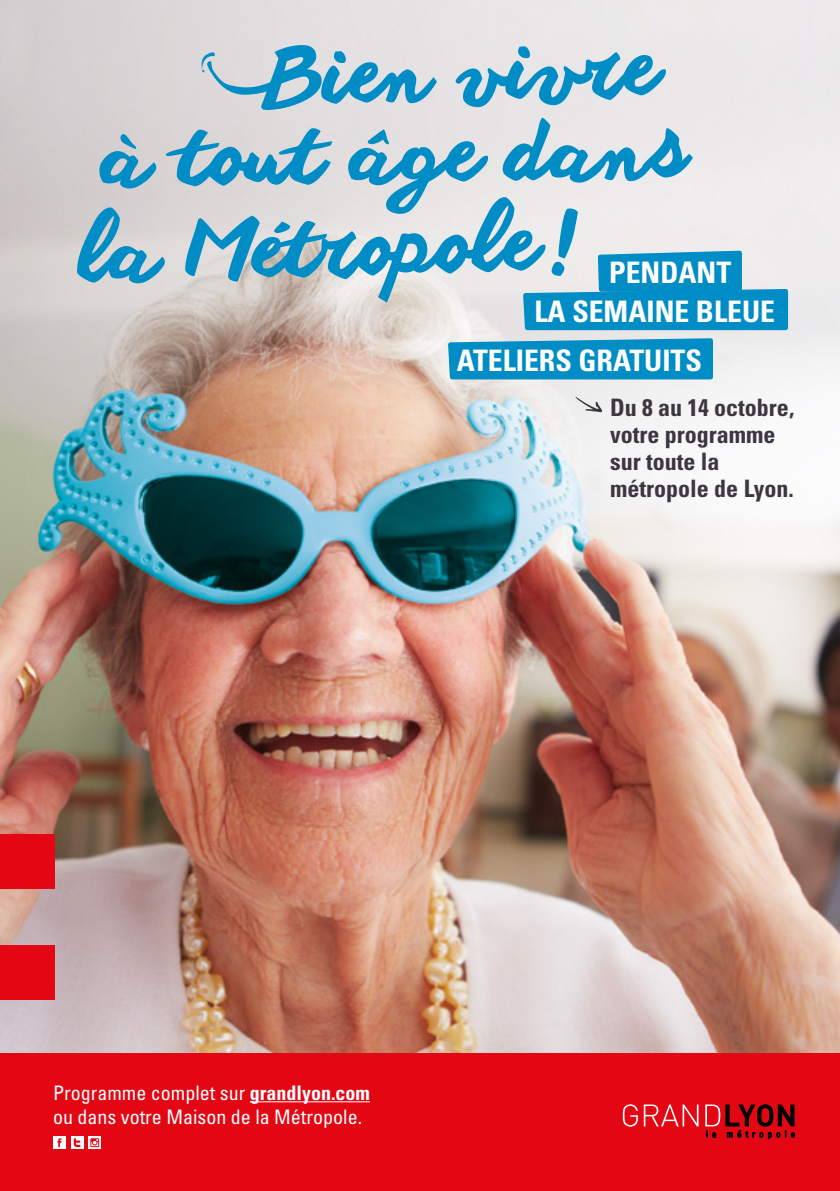
<style>
.page{position:relative;width:840px;height:1191px;background:#fff}
.page>*{position:absolute;margin:0;border:0;box-sizing:border-box;transform-origin:0 0}
.t1{font:81px "anothershabby";color:#008cc5}
.t2{font:700 condensed 29.6px "Univers";color:#fff}
.t3{font:700 condensed 24px/27px "Univers";color:#3c3640}
.t4{font:condensed 20px/24px "Univers";color:#fff}
.s1{font-weight:700}
</style>
<div class="page">
<img style="left:0;top:0;width:839px;height:1053px">
<svg style="left:447px;top:338px;width:265px;height:41px;background:#0e91c7"></svg>
<svg style="left:574px;top:396px;width:28px;height:16px"></svg>
<div style="left:0;top:944px;width:55px;height:55px;background:#e30613"></div>
<div style="left:0;top:834px;width:55px;height:55px;background:#e30613"></div>
<div style="left:0;top:1053px;width:839px;height:138px;background:#e30613"></div>
<hr style="left:250px;top:1101px;width:120px;height:1px;background:#fff">
<div style="left:53px;top:1136px;width:13px;height:13px;background:#fff"></div>
<svg style="left:57px;top:1138px;width:4px;height:9px"></svg>
<svg style="left:622px;top:1104px;width:15px;height:22px"></svg>
<svg style="left:643px;top:1104px;width:55px;height:22px"></svg>
<svg style="left:705px;top:1104px;width:89px;height:35px"></svg>
<svg style="left:71px;top:1136px;width:12px;height:13px"></svg>
<svg style="left:74px;top:1138px;width:6px;height:9px"></svg>
<svg style="left:88px;top:1136px;width:13px;height:13px"></svg>
<svg style="left:90px;top:1138px;width:9px;height:9px"></svg>
<svg style="left:201px;top:49px;width:81px;height:47px;background:#baced7"></svg>
<svg style="left:522px;top:207px;width:265px;height:123px;background:#7bbdd8"></svg>
<h1 class="t1" style="left:264px;top:31px;width:394px;rotate:-2deg">Bien vivre</h1>
<h1 class="t1" style="left:100px;top:112px;width:587px;rotate:-1deg">à tout âge dans</h1>
<h1 class="t1" style="left:76px;top:209px;width:461px;rotate:-2deg">la Métropole</h1>
<h2 class="t2" style="left:609px;top:255px;width:123px">PENDANT</h2>
<h2 class="t2" style="left:534px;top:293px;width:242px">LA SEMAINE BLEUE</h2>
<h2 class="t2" style="left:456px;top:342px;width:246px">ATELIERS GRATUITS</h2>
<p class="t3" style="left:610px;top:393px;width:185px">Du 8 au 14 octobre, votre programme sur toute la métropole de Lyon.</p>
<p class="t4" style="left:53px;top:1080px;width:318px">Programme complet sur <span class="s1">grandlyon.com </span>ou dans votre Maison de la Métropole.</p>
</div>
